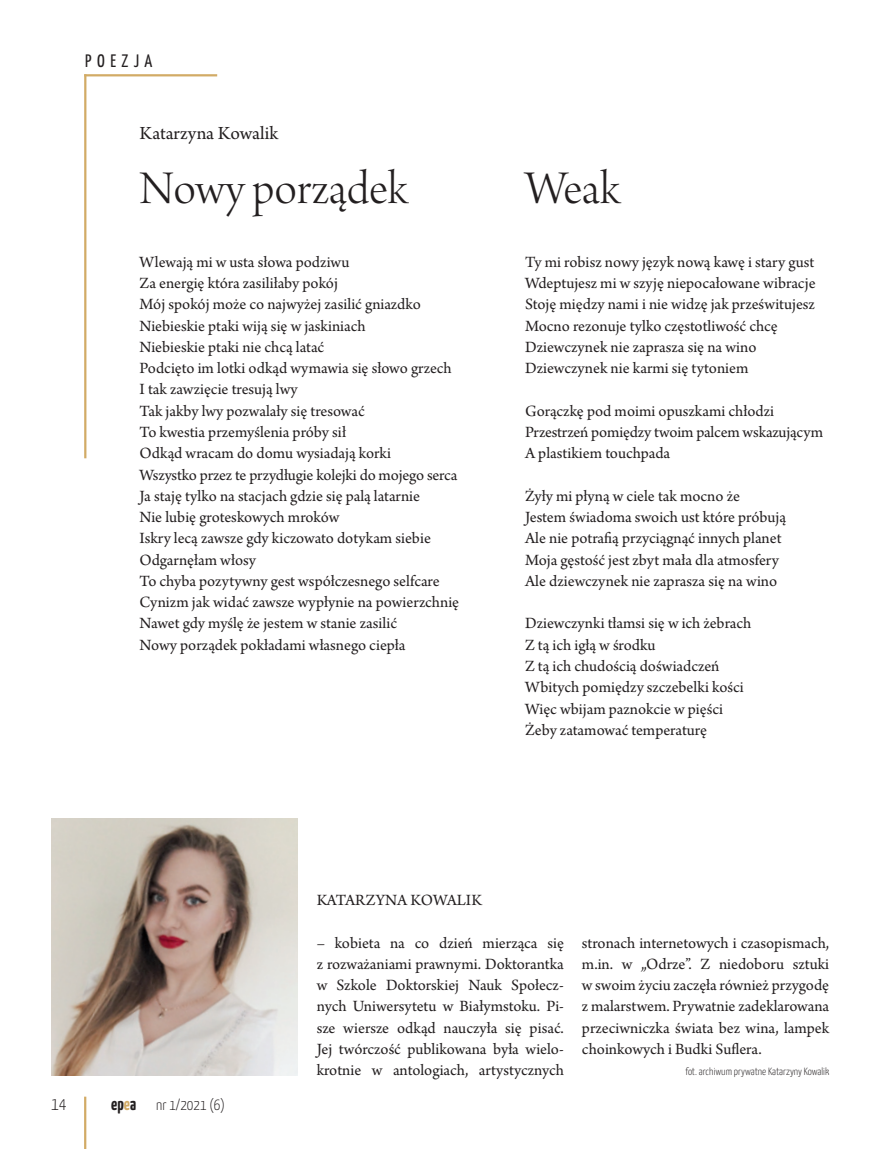
<style>
.page{position:relative;width:893px;height:1149px;background:#fff}
.page>*{position:absolute;margin:0;border:0;box-sizing:border-box;transform-origin:0 0}
.t1{font:49.5px "Arno Pro Light Display";color:#231f20}
.t2{font:19.5px "Arno Pro";color:#231f20}
.t3{font:18px "Yanone Kaffeesatz";letter-spacing:.3em;color:#231f20}
.t4{font:300 18px "Yanone Kaffeesatz";color:#231f20}
.t5{font:16.5px/21.3px "Arno Pro";color:#231f20}
.t6{font:300 15px "Yanone Kaffeesatz";color:#231f20}
.t7{font:300 10.5px "Yanone Kaffeesatz";color:#231f20}
.s1{font-weight:700;font-size:18px}
.s2{font-weight:700;font-size:18px;color:#d2ab66}
</style>
<div class="page">
<hr style="left:84px;top:1096px;width:2px;height:52px;background:#d2ab66">
<hr style="left:84px;top:74px;width:2px;height:384px;background:#d2ab66">
<hr style="left:84px;top:74px;width:133px;height:2px;background:#d2ab66">
<img style="left:51px;top:818px;width:247px;height:256px">
<p class="t3" style="left:85px;top:50px;width:69px">POEZJA</p>
<p class="t2" style="left:140px;top:122px;width:140px">Katarzyna Kowalik</p>
<h1 class="t1" style="left:140px;top:161px;width:270px">Nowy porządek</h1>
<p class="t5" style="left:140px;top:252px;width:321px">Wlewają mi w usta słowa podziwu<br>Za energię która zasiliłaby pokój<br>Mój spokój może co najwyżej zasilić gniazdko Niebieskie ptaki wiją się w jaskiniach<br>Niebieskie ptaki nie chcą latać<br>Podcięto im lotki odkąd wymawia się słowo grzech I tak zawzięcie tresują lwy<br>Tak jakby lwy pozwalały się tresować<br>To kwestia przemyślenia próby sił<br>Odkąd wracam do domu wysiadają korki<br>Wszystko przez te przydługie kolejki do mojego serca Ja staję tylko na stacjach gdzie się palą latarnie<br>Nie lubię groteskowych mroków<br>Iskry lecą zawsze gdy kiczowato dotykam siebie Odgarnęłam włosy<br>To chyba pozytywny gest współczesnego selfcare Cynizm jak widać zawsze wypłynie na powierzchnię Nawet gdy myślę że jestem w stanie zasilić<br>Nowy porządek pokładami własnego ciepła</p>
<h1 class="t1" style="left:525px;top:161px;width:97px">Weak</h1>
<p class="t5" style="left:525px;top:252px;width:292px">Ty mi robisz nowy język nową kawę i stary gust Wdeptujesz mi w szyję niepocałowane wibracje Stoję między nami i nie widzę jak prześwitujesz Mocno rezonuje tylko częstotliwość chcę Dziewczynek nie zaprasza się na wino Dziewczynek nie karmi się tytoniem</p>
<p class="t5" style="left:525px;top:401px;width:300px">Gorączkę pod moimi opuszkami chłodzi<br>Przestrzeń pomiędzy twoim palcem wskazującym<br>A plastikiem touchpada</p>
<p class="t5" style="left:525px;top:486px;width:263px">Żyły mi płyną w ciele tak mocno że<br>Jestem świadoma swoich ust które próbują Ale nie potrafią przyciągnąć innych planet Moja gęstość jest zbyt mała dla atmosfery Ale dziewczynek nie zaprasza się na wino</p>
<p class="t5" style="left:525px;top:613px;width:228px">Dziewczynki tłamsi się w ich żebrach<br>Z tą ich igłą w środku<br>Z tą ich chudością doświadczeń<br>Wbitych pomiędzy szczebelki kości<br>Więc wbijam paznokcie w pięści<br>Żeby zatamować temperaturę</p>
<p class="t5" style="left:317px;top:889px;width:167px">KATARZYNA KOWALIK</p>
<p class="t4" style="left:51px;top:1092px;width:17px">14</p>
<p class="t6" style="left:111px;top:1095px;width:115px"><span class="s1">ep</span><span class="s2">e</span><span class="s1">a</span> nr 1/2021 (6)</p>
<p class="t5" style="left:317px;top:932px;width:249px;text-align:justify">– kobieta na co dzień mierząca się z rozważaniami prawnymi. Doktorantka w Szkole Doktorskiej Nauk Społecz&shy;nych Uniwersytetu w Białymstoku. Pi&shy;sze wiersze odkąd nauczyła się pisać.<br>Jej twórczość publikowana była wielo&shy;krotnie w antologiach, artystycznych</p>
<p class="t5" style="left:582px;top:932px;width:249px;text-align:justify">stronach internetowych i czasopismach, m.in. w „Odrze”. Z niedoboru sztuki w swoim życiu zaczęła również przygodę z malarstwem. Prywatnie zadeklarowana przeciwniczka świata bez wina, lampek choinkowych i Budki Suflera.</p>
<p class="t7" style="left:686px;top:1064px;width:145px">fot. archiwum prywatne Katarzyny Kowalik</p>
</div>
